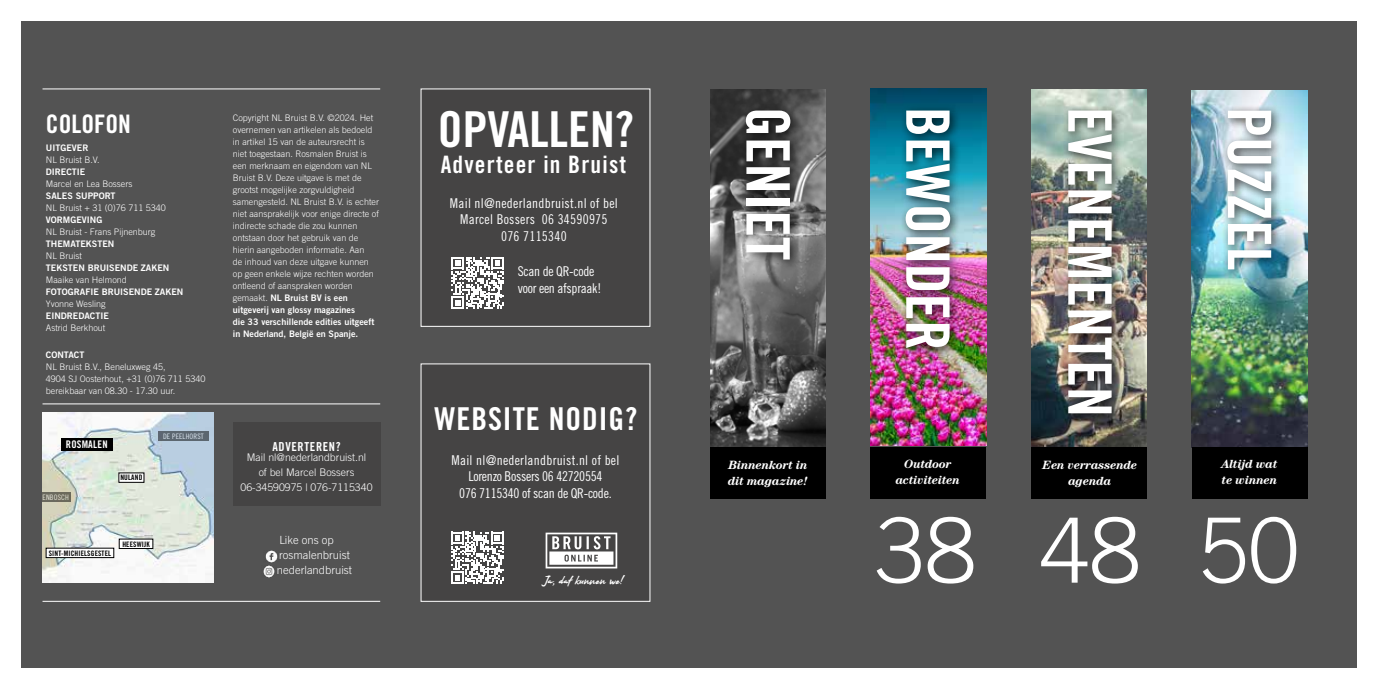
<style>
.page{position:relative;width:1378px;height:689px;background:#fff}
.page>*{position:absolute;margin:0;border:0;box-sizing:border-box;transform-origin:0 0}
.t1{font:300 90px "Trade Gothic LT Std";color:#fff}
.t2{font:60px "Trade Gothic LT Std Bd Cn 20";color:#fff}
.t3{font:49.5px "Trade Gothic LT Std Bd Cn 20";color:#fff}
.t4{font:31.5px "Trade Gothic LT Std Bd Cn 20";letter-spacing:.03em;color:#fff}
.t5{font:25.5px "Trade Gothic LT Std Bd Cn 20";color:#fff}
.t6{font:24px "Trade Gothic LT Std Bd Cn 20";letter-spacing:.05em;color:#fff}
.t7{font:13.5px/16.5px "Trade Gothic LT Std Cn 18";letter-spacing:-.02em;color:#fff;text-align:center}
.t8{font:13.5px/16.5px "Trade Gothic LT Std Cn 18";letter-spacing:.02em;color:#fff;text-align:center}
.t9{font:12.3px "Trade Gothic LT Std Bd Cn 20";letter-spacing:.05em;color:#fff}
.t10{font:12.15px "Arkipelago";color:#fff}
.t11{font:italic 700 12px/16.5px "Century Std";letter-spacing:-.02em;color:#fff}
.t12{font:300 11.25px/15px "Trade Gothic LT Std";color:#fff}
.t13{font:300 10.5px/15px "Trade Gothic LT Std";color:#fff;text-align:center}
.t14{font:10.5px "Trade Gothic LT Std Bd Cn 20";letter-spacing:.02em;color:#fff}
.t15{font:300 9px/12px "Trade Gothic LT Std";color:#fff}
.t16{font:9px/12px "Trade Gothic LT Std Bd 2";color:#fff}
.t17{font:7.5px "Trade Gothic LT Std Bd Cn 20";letter-spacing:.02em;color:#000}
.t18{font:7.5px "Trade Gothic LT Std Cn 18";letter-spacing:.02em;color:#fff}
.s1{font-family:"Trade Gothic LT Std";font-weight:300}
</style>
<div class="page">
<div style="left:21px;top:21px;width:668px;height:647px;background:#535353"></div>
<hr style="left:43px;top:89px;width:337px;height:1px;background:#fff">
<hr style="left:43px;top:403px;width:337px;height:1px;background:#fff">
<div style="left:233px;top:422px;width:147px;height:84px;background:#454444"></div>
<hr style="left:43px;top:601px;width:337px;height:1px;background:#fff">
<img style="left:265px;top:550px;width:13px;height:12px">
<img style="left:263px;top:565px;width:12px;height:12px">
<img style="left:43px;top:412px;width:170px;height:171px">
<div style="left:421px;top:89px;width:229px;height:238px;background:#454444"></div>
<svg style="left:451px;top:257px;width:53px;height:52px"></svg>
<div style="left:421px;top:363px;width:229px;height:239px;background:#454444"></div>
<svg style="left:545px;top:533px;width:72px;height:35px"></svg>
<svg style="left:451px;top:531px;width:52px;height:53px"></svg>
<div style="left:61px;top:438px;width:51px;height:13px;background:#000"></div>
<div style="left:119px;top:473px;width:25px;height:9px;background:#fff"></div>
<div style="left:158px;top:431px;width:51px;height:10px;background:#5c6770"></div>
<div style="left:119px;top:539px;width:34px;height:9px;background:#fff"></div>
<div style="left:119px;top:539px;width:34px;height:10px;border:1px solid #000"></div>
<div style="left:46px;top:548px;width:68px;height:9px;background:#fff"></div>
<div style="left:46px;top:548px;width:68px;height:10px;border:1px solid #000"></div>
<div style="left:43px;top:492px;width:28px;height:10px;background:#6a695c"></div>
<div style="left:689px;top:21px;width:667px;height:647px;background:#535353"></div>
<img style="left:710px;top:90px;width:116px;height:357px">
<div style="left:740px;top:104px;width:61px;height:168px;background:#000;opacity:.75"></div>
<div style="left:710px;top:447px;width:116px;height:51px;background:#000"></div>
<img style="left:871px;top:89px;width:115px;height:357px">
<div style="left:870px;top:447px;width:116px;height:51px;background:#000"></div>
<div style="left:900px;top:104px;width:61px;height:255px;background:#000;opacity:.75"></div>
<img style="left:1031px;top:90px;width:116px;height:357px">
<div style="left:1031px;top:447px;width:116px;height:51px;background:#000"></div>
<div style="left:1062px;top:104px;width:61px;height:321px;background:#000;opacity:.75"></div>
<img style="left:1191px;top:90px;width:116px;height:357px">
<div style="left:1191px;top:447px;width:116px;height:51px;background:#000"></div>
<div style="left:1221px;top:105px;width:62px;height:176px;background:#000;opacity:.75"></div>
<h3 class="t5" style="left:46px;top:109px;width:86px">COLOFON</h3>
<p class="t16" style="left:46px;top:142px;width:44px">UITGEVER</p>
<p class="t15" style="left:46px;top:154px;width:55px">NL Bruist B.V.</p>
<p class="t16" style="left:46px;top:166px;width:41px">DIRECTIE</p>
<p class="t15" style="left:46px;top:178px;width:88px">Marcel en Lea Bossers</p>
<p class="t16" style="left:46px;top:190px;width:71px">SALES SUPPORT</p>
<p class="t15" style="left:46px;top:202px;width:121px">NL Bruist + 31 (0)76 711 5340</p>
<p class="t16" style="left:46px;top:214px;width:58px">VORMGEVING</p>
<p class="t15" style="left:46px;top:226px;width:111px">NL Bruist - Frans Pijnenburg</p>
<p class="t16" style="left:46px;top:238px;width:70px">THEMATEKSTEN</p>
<p class="t15" style="left:46px;top:250px;width:37px">NL Bruist</p>
<p class="t16" style="left:46px;top:262px;width:125px">TEKSTEN BRUISENDE ZAKEN</p>
<p class="t15" style="left:46px;top:274px;width:82px">Maaike van Helmond</p>
<p class="t16" style="left:46px;top:286px;width:139px">FOTOGRAFIE BRUISENDE ZAKEN</p>
<p class="t15" style="left:46px;top:298px;width:61px">Yvonne Wesling</p>
<p class="t16" style="left:46px;top:310px;width:64px">EINDREDACTIE</p>
<p class="t15" style="left:46px;top:322px;width:61px">Astrid Berkhout</p>
<p class="t16" style="left:46px;top:349px;width:40px">CONTACT</p>
<p class="t15" style="left:46px;top:361px;width:161px">NL Bruist B.V., Beneluxweg 45,<br>4904 SJ Oosterhout, +31 (0)76 711 5340 bereikbaar van 08.30 - 17.30 uur.</p>
<p class="t14" style="left:66px;top:438px;width:43px">ROSMALEN</p>
<p class="t18" style="left:43px;top:493px;width:28px">ENBOSCH</p>
<p class="t17" style="left:120px;top:473px;width:23px">NULAND</p>
<p class="t18" style="left:163px;top:432px;width:42px">DE PEELHORST</p>
<p class="t17" style="left:49px;top:548px;width:64px">SINT-MICHIELSGESTEL</p>
<p class="t17" style="left:122px;top:539px;width:29px">HEESWIJK</p>
<p class="t15" style="left:233px;top:112px;width:148px">Copyright NL Bruist B.V. ©2024. Het overnemen van artikelen als bedoeld in artikel 15 van de auteursrecht is niet toegestaan. Rosmalen Bruist is een merknaam en eigendom van NL Bruist B.V. Deze uitgave is met de grootst mogelijke zorgvuldigheid samengesteld. NL Bruist B.V. is echter niet aansprakelijk voor enige directe of indirecte schade die zou kunnen ontstaan door het gebruik van de hierin aangeboden informatie. Aan<br>de inhoud van deze uitgave kunnen op geen enkele wijze rechten worden ontleend of aanspraken worden</p>
<p class="t16" style="left:233px;top:292px;width:143px"><span class="s1">gemaakt.</span> NL Bruist BV is een uitgeverij van glossy magazines<br>die 33 verschillende edities uitgeeft in Nederland, België en Spanje.</p>
<h3 class="t9" style="left:272px;top:439px;width:70px">ADVERTEREN?</h3>
<p class="t13" style="left:240px;top:450px;width:133px">Mail nl@nederlandbruist.nl<br>of bel Marcel Bossers<br>06-34590975 | 076-7115340</p>
<p class="t12" style="left:277px;top:532px;width:77px">Like ons op rosmalenbruist nederlandbruist</p>
<h3 class="t3" style="left:438px;top:99px;width:198px">OPVALLEN?</h3>
<h3 class="t6" style="left:441px;top:150px;width:187px">Adverteer in Bruist</h3>
<h3 class="t8" style="left:450px;top:194px;width:169px">Mail nl@nederlandbruist.nl of bel<br>Marcel Bossers 06 34590975<br>076 7115340</h3>
<h3 class="t7" style="left:518px;top:263px;width:85px;text-align:left">Scan de QR-code voor een afspraak!</h3>
<h3 class="t4" style="left:434px;top:399px;width:205px">WEBSITE NODIG?</h3>
<h3 class="t7" style="left:451px;top:451px;width:169px">Mail nl@nederlandbruist.nl of bel<br>Lorenzo Bossers 06 42720554<br>076 7115340 of scan de QR-code.</h3>
<h3 class="t10" style="left:543px;top:572px;width:83px">Ja, dat kunnen we!</h3>
<h2 class="t2" style="left:804px;top:107px;width:155px;rotate:90deg">GENIET</h2>
<h3 class="t11" style="left:728px;top:456px;width:81px">Binnenkort in dit magazine!</h3>
<h2 class="t2" style="left:964px;top:107px;width:245px;rotate:90deg">BEWONDER</h2>
<h3 class="t11" style="left:896px;top:455px;width:66px;text-align:center">Outdoor activiteiten</h3>
<h1 class="t1" style="left:875px;top:497px;width:102px">38</h1>
<h2 class="t2" style="left:1126px;top:107px;width:311px;rotate:90deg">EVENEMENTEN</h2>
<h3 class="t11" style="left:1042px;top:456px;width:96px;text-align:center">Een verrassende agenda</h3>
<h1 class="t1" style="left:1040px;top:497px;width:102px">48</h1>
<h2 class="t2" style="left:1285px;top:107px;width:165px;rotate:90deg">PUZZEL</h2>
<h3 class="t11" style="left:1221px;top:455px;width:58px">Altijd wat te winnen</h3>
<h1 class="t1" style="left:1198px;top:497px;width:102px">50</h1>
</div>
